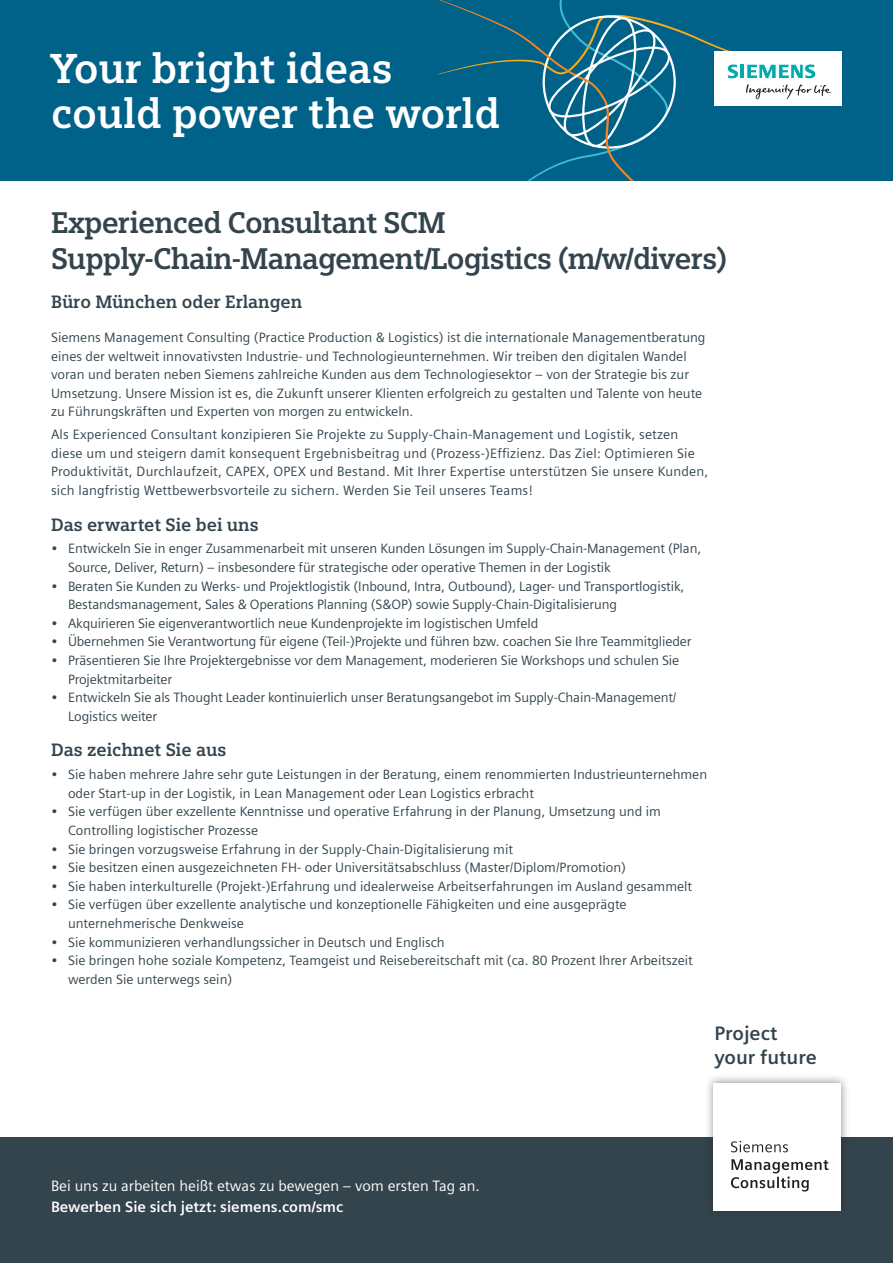
<style>
.page{position:relative;width:893px;height:1263px;background:#fff}
.page>*{position:absolute;margin:0;border:0;box-sizing:border-box;transform-origin:0 0}
.t1{font:700 42px/45px "Siemens Slab";letter-spacing:-.005em;color:#fff}
.t2{font:700 30px/36px "Siemens Slab";letter-spacing:-.03em;color:#33444d}
.t3{font:700 19.5px/24px "Siemens Sans";color:#33444d}
.Subheading{font:700 18px "Siemens Slab";letter-spacing:-.005em;color:#33444d}
.t4{font:15px/21px "Siemens Sans";color:#fff}
.Body{font:13.5px/18.6px "Siemens Sans";color:#33444d}
.s1{font-weight:700}
</style>
<div class="page">
<div style="left:0;top:1138px;width:893px;height:125px;background:#33444d"></div>
<div style="left:0;top:0;width:893px;height:180px;background:#006288"></div>
<svg style="left:439px;top:0;width:194px;height:180px"></svg>
<div style="left:714px;top:51px;width:128px;height:54px;background:#fff"></div>
<svg style="left:438px;top:15px;width:393px;height:134px"></svg>
<div style="left:705px;top:1074px;width:145px;height:145px;background:#231f20;opacity:.5"></div>
<div style="left:713px;top:1083px;width:128px;height:127px;background:#fff"></div>
<svg style="left:731px;top:1159px;width:98px;height:32px"></svg>
<svg style="left:731px;top:1141px;width:57px;height:11px"></svg>
<p class="t1" style="left:51px;top:46px;width:451px">Your bright ideas could power the world</p>
<p class="t2" style="left:51px;top:205px;width:678px">Experienced Consultant SCM<br>Supply-Chain-Management/Logistics (m/w/divers)</p>
<p class="Subheading" style="left:51px;top:291px;width:253px">Büro München oder Erlangen</p>
<p class="Body" style="left:51px;top:328px;width:656px">Siemens Management Consulting (Practice Production &amp; Logistics) ist die internationale Managementberatung eines der weltweit innovativsten Industrie- und Technologieunternehmen. Wir treiben den digitalen Wandel voran und beraten neben Siemens zahlreiche Kunden aus dem Technologiesektor – von der Strategie bis zur Umsetzung. Unsere Mission ist es, die Zukunft unserer Klienten erfolgreich zu gestalten und Talente von heute zu Führungskräften und Experten von morgen zu entwickeln.</p>
<p class="Body" style="left:51px;top:425px;width:659px">Als Experienced Consultant konzipieren Sie Projekte zu Supply-Chain-Management und Logistik, setzen diese um und steigern damit konsequent Ergebnisbeitrag und (Prozess-)Effizienz. Das Ziel: Optimieren Sie Produktivität, Durchlaufzeit, CAPEX, OPEX und Bestand. Mit Ihrer Expertise unterstützen Sie unsere Kunden, sich langfristig Wettbewerbsvorteile zu sichern. Werden Sie Teil unseres Teams!</p>
<p class="Subheading" style="left:51px;top:513px;width:209px">Das erwartet Sie bei uns</p>
<p class="Body" style="left:68px;top:539px;width:635px;text-indent:-17px">• Entwickeln Sie in enger Zusammenarbeit mit unseren Kunden Lösungen im Supply-Chain-Management (Plan,<br>Source, Deliver, Return) – insbesondere für strategische oder operative Themen in der Logistik</p>
<p class="Body" style="left:68px;top:577px;width:618px;text-indent:-17px">• Beraten Sie Kunden zu Werks- und Projektlogistik (Inbound, Intra, Outbound), Lager- und Transportlogistik,<br>Bestandsmanagement, Sales &amp; Operations Planning (S&amp;OP) sowie Supply-Chain-Digitalisierung</p>
<p class="Body" style="left:51px;top:614px;width:489px">• Akquirieren Sie eigenverantwortlich neue Kundenprojekte im logistischen Umfeld</p>
<p class="Body" style="left:51px;top:632px;width:642px">• Übernehmen Sie Verantwortung für eigene (Teil-)Projekte und führen bzw. coachen Sie Ihre Teammitglieder</p>
<p class="Body" style="left:68px;top:651px;width:613px;text-indent:-17px">• Präsentieren Sie Ihre Projektergebnisse vor dem Management, moderieren Sie Workshops und schulen Sie<br>Projektmitarbeiter</p>
<p class="Body" style="left:68px;top:688px;width:610px;text-indent:-17px">• Entwickeln Sie als Thought Leader kontinuierlich unser Beratungsangebot im Supply-Chain-Management/<br>Logistics weiter</p>
<p class="Subheading" style="left:51px;top:739px;width:177px">Das zeichnet Sie aus</p>
<p class="Body" style="left:68px;top:765px;width:641px;text-indent:-17px">• Sie haben mehrere Jahre sehr gute Leistungen in der Beratung, einem renommierten Industrieunternehmen oder Start-up in der Logistik, in Lean Management oder Lean Logistics erbracht</p>
<p class="Body" style="left:68px;top:802px;width:594px;text-indent:-17px">• Sie verfügen über exzellente Kenntnisse und operative Erfahrung in der Planung, Umsetzung und im<br>Controlling logistischer Prozesse</p>
<p class="Body" style="left:51px;top:840px;width:463px">• Sie bringen vorzugsweise Erfahrung in der Supply-Chain-Digitalisierung mit</p>
<p class="Body" style="left:51px;top:858px;width:577px">• Sie besitzen einen ausgezeichneten FH- oder Universitätsabschluss (Master/Diplom/Promotion)</p>
<p class="Body" style="left:51px;top:877px;width:643px">• Sie haben interkulturelle (Projekt-)Erfahrung und idealerweise Arbeitserfahrungen im Ausland gesammelt</p>
<p class="Body" style="left:68px;top:895px;width:560px;text-indent:-17px">• Sie verfügen über exzellente analytische und konzeptionelle Fähigkeiten und eine ausgeprägte unternehmerische Denkweise</p>
<p class="Body" style="left:51px;top:933px;width:395px">• Sie kommunizieren verhandlungssicher in Deutsch und Englisch</p>
<p class="Body" style="left:68px;top:951px;width:626px;text-indent:-17px">• Sie bringen hohe soziale Kompetenz, Teamgeist und Reisebereitschaft mit (ca. 80 Prozent Ihrer Arbeitszeit werden Sie unterwegs sein)</p>
<p class="t4" style="left:51px;top:1175px;width:430px">Bei uns zu arbeiten heißt etwas zu bewegen – vom ersten Tag an.<br><span class="s1">Bewerben Sie sich jetzt: siemens.com/smc</span></p>
<p class="t3" style="left:714px;top:1022px;width:104px">Project your future</p>
</div>
